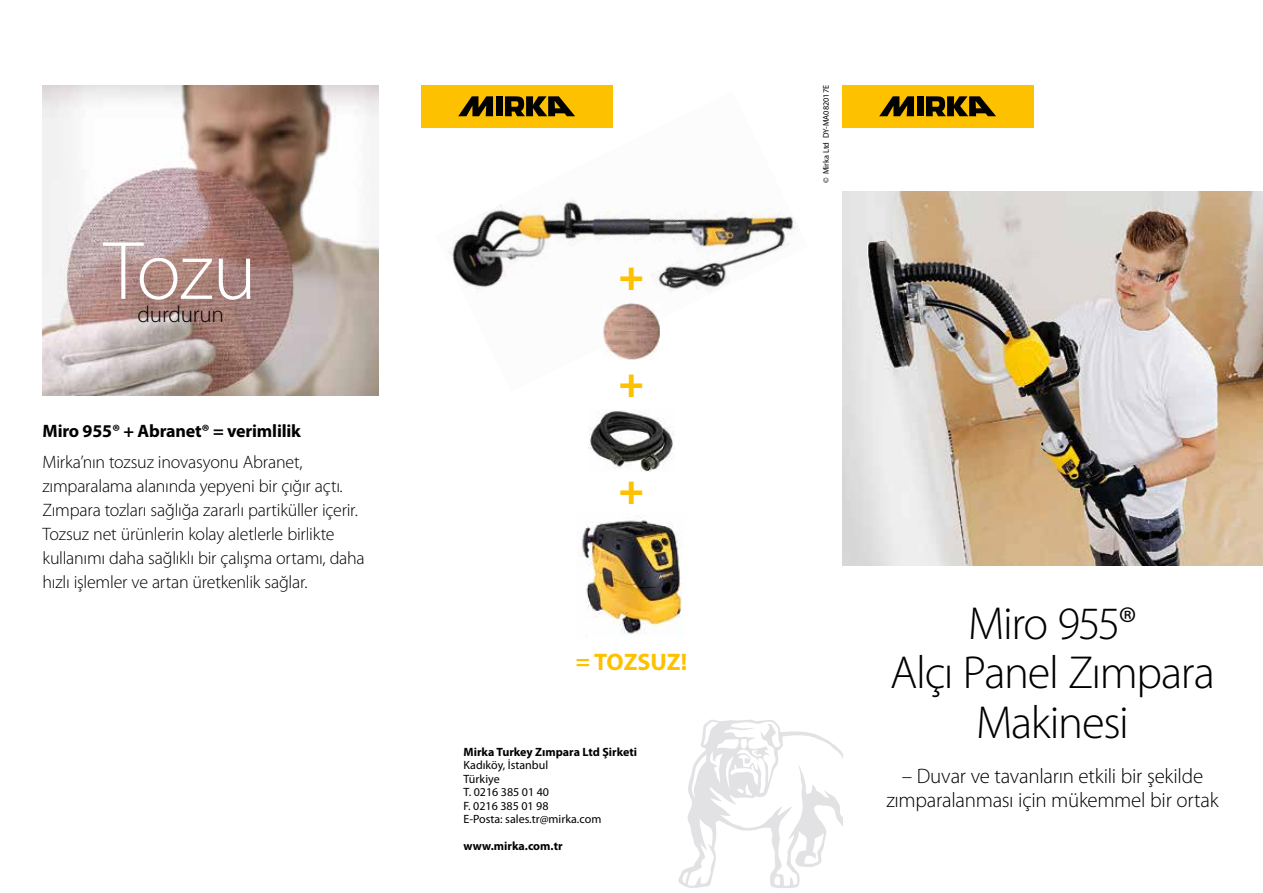
<style>
.page{position:relative;width:1263px;height:893px;background:#fff}
.page>*{position:absolute;margin:0;border:0;box-sizing:border-box;transform-origin:0 0}
.t1{font:300 83.55px "Myriad Pro";color:#fff}
.t2{font:300 46.5px/49.5px "Myriad Pro";letter-spacing:-.03em;color:#000;text-align:center}
.t3{font:900 42.15px "Myriad Pro";color:#fdc100}
.t4{font:700 24px "Myriad Pro";color:#fdc100}
.t5{font:300 23.25px "Myriad Pro";letter-spacing:-.01em;color:#000}
.t6{font:300 21px/24px "Myriad Pro";letter-spacing:-.015em;color:#000;text-align:center}
.t7{font:300 18px/24px "Myriad Pro";letter-spacing:-.015em;color:#000}
.t8{font:700 18px "Myriad Pro";letter-spacing:-.01em;color:#000}
.t9{font:12px/13.5px "Myriad Pro";color:#000}
.t10{font:700 12px "Myriad Pro";color:#000}
.t11{font:8.25px "Myriad Pro";color:#000}
</style>
<div class="page">
<img style="left:842px;top:191px;width:421px;height:375px">
<div style="left:421px;top:85px;width:191px;height:43px;background:#fdc100"></div>
<div style="left:842px;top:85px;width:191px;height:43px;background:#fdc100"></div>
<svg style="left:879px;top:96px;width:35px;height:20px"></svg>
<svg style="left:926px;top:96px;width:70px;height:20px"></svg>
<div style="left:916px;top:96px;width:7px;height:20px;background:#000"></div>
<svg style="left:678px;top:720px;width:164px;height:168px"></svg>
<img style="left:43px;top:85px;width:335px;height:311px">
<img style="left:589px;top:410px;width:85px;height:61px">
<img style="left:449px;top:91px;width:346px;height:269px">
<img style="left:603px;top:303px;width:56px;height:56px">
<img style="left:578px;top:520px;width:105px;height:115px">
<h1 class="t1" style="left:104px;top:225px;width:154px">Tozu</h1>
<p class="t5" style="left:138px;top:301px;width:88px">durdurun</p>
<p class="t8" style="left:43px;top:421px;width:260px">Miro 955® + Abranet® = verimlilik</p>
<p class="t7" style="left:43px;top:450px;width:324px">Mirka’nın tozsuz inovasyonu Abranet, zımparalama alanında yepyeni bir çığır açtı.<br>Zımpara tozları sağlığa zararlı partiküller içerir.<br>Tozsuz net ürünlerin kolay aletlerle birlikte kullanımı daha sağlıklı bir çalışma ortamı, daha hızlı işlemler ve artan üretkenlik sağlar.</p>
<h3 class="t3" style="left:619px;top:251px;width:27px">+</h3>
<h3 class="t3" style="left:619px;top:359px;width:27px">+</h3>
<h3 class="t3" style="left:619px;top:466px;width:27px">+</h3>
<h3 class="t4" style="left:576px;top:649px;width:113px">= TOZSUZ!</h3>
<p class="t10" style="left:463px;top:745px;width:175px">Mirka Turkey Zımpara Ltd Şirketi</p>
<p class="t9" style="left:463px;top:759px;width:139px">Kadıköy, İstanbul<br>Türkiye<br>T. 0216 385 01 40<br>F. 0216 385 01 98<br>E-Posta: sales.tr@mirka.com</p>
<p class="t10" style="left:463px;top:839px;width:101px">www.mirka.com.tr</p>
<p class="t11" style="left:821px;top:183px;width:100px;rotate:-90deg">© Mirka Ltd DY-MA082017E</p>
<h2 class="t2" style="left:890px;top:599px;width:326px">Miro 955®<br>Alçı Panel Zımpara<br>Makinesi</h2>
<p class="t6" style="left:886px;top:764px;width:334px">– Duvar ve tavanların etkili bir şekilde zımparalanması için mükemmel bir ortak</p>
</div>
